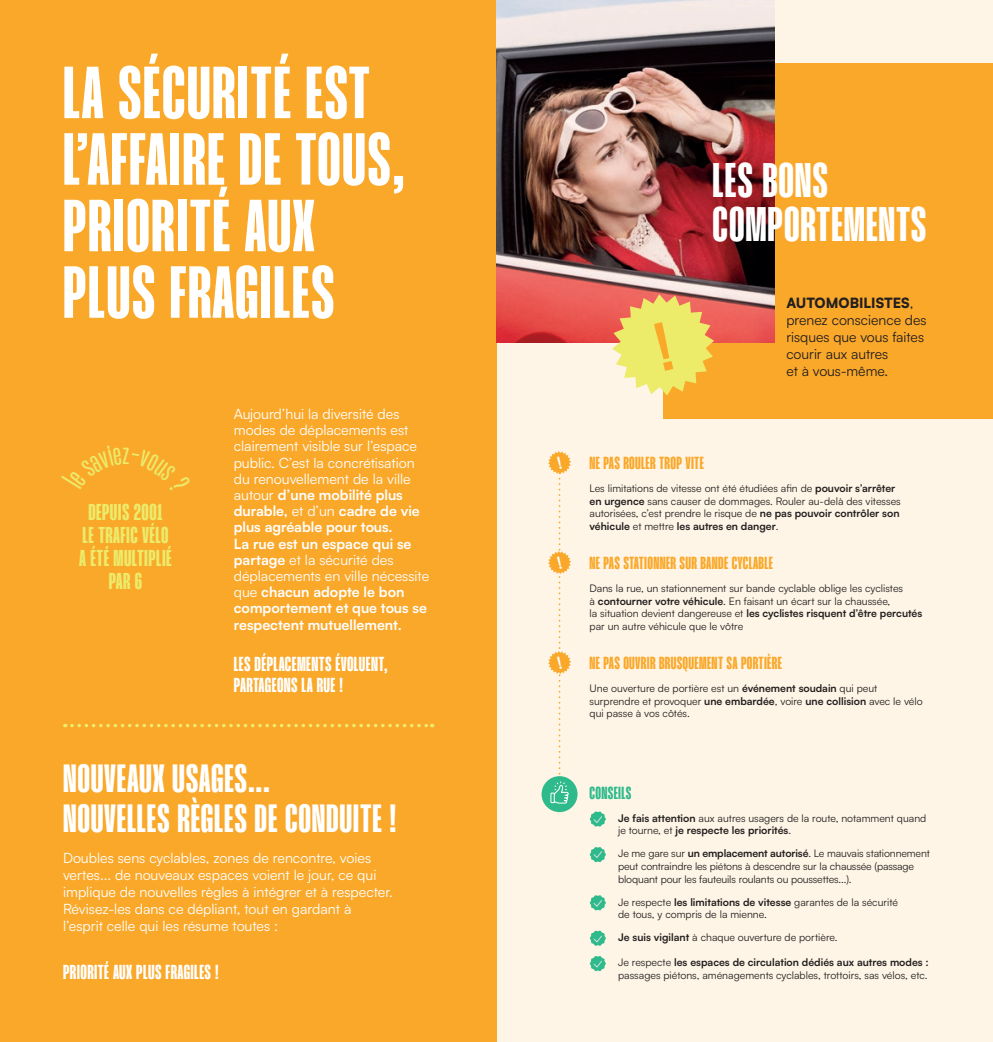
<style>
.page{position:relative;width:993px;height:1042px;background:#fff}
.page>*{position:absolute;margin:0;border:0;box-sizing:border-box;transform-origin:0 0}
.t1{font:700 73.5px/66.5px "Mango Grotesque";letter-spacing:.02em;color:#fff}
.t2{font:700 48.48px/43.9px "Mango Grotesque";letter-spacing:.02em;color:#fff}
.t3{font:700 39.38px/39.4px "Mango Grotesque";letter-spacing:.02em;color:#fff}
.t4{font:700 22.93px/22.9px "Mango Grotesque";letter-spacing:.02em;color:#eceb6a;text-align:center}
.t5{font:700 20.3px/20.3px "Mango Grotesque";letter-spacing:.02em;color:#fff}
.t6{font:700 17.5px "Mango Grotesque";letter-spacing:.02em;color:#faa82a}
.t7{font:700 17.5px "Mango Grotesque";letter-spacing:.02em;color:#2fba8c}
.t8{font:14.17px/16.3px "Satoshi";color:#fff}
.t9{font:14px/16.8px "Satoshi";color:#231f20}
.t10{font:10.5px/12.6px "Satoshi";color:#231f20}
.s1{font-weight:700}
.s2{font-weight:900}
</style>
<div class="page">
<div style="left:496px;top:0;width:496px;height:1042px;background:#fef5e6"></div>
<div style="left:0;top:0;width:496px;height:1042px;background:#faa82a"></div>
<svg style="left:72px;top:724px;width:360px;height:3px"></svg>
<div style="left:663px;top:63px;width:329px;height:356px;background:#faa82a"></div>
<img style="left:496px;top:0;width:278px;height:342px">
<div style="left:541px;top:776px;width:36px;height:36px;background:#2fba8c;border-radius:50%"></div>
<svg style="left:589px;top:811px;width:16px;height:16px"></svg>
<svg style="left:589px;top:847px;width:16px;height:15px"></svg>
<svg style="left:589px;top:895px;width:16px;height:15px"></svg>
<svg style="left:589px;top:930px;width:16px;height:16px"></svg>
<svg style="left:589px;top:956px;width:16px;height:15px"></svg>
<svg style="left:612px;top:294px;width:102px;height:101px"></svg>
<svg style="left:548px;top:451px;width:23px;height:352px"></svg>
<h1 class="t1" style="left:63px;top:59px;width:343px">LA SÉCURITÉ EST<br>L’AFFAIRE DE TOUS,<br>PRIORITÉ AUX<br>PLUS FRAGILES</h1>
<h3 class="t4" style="left:79px;top:501px;width:94px">DEPUIS 2001<br>LE TRAFIC VÉLO<br>A ÉTÉ MULTIPLIÉ<br>PAR 6</h3>
<p class="t8" style="left:234px;top:405px;width:197px">Aujourd’hui la diversité des modes de déplacements est clairement visible sur l’espace public. C’est la concrétisation du renouvellement de la ville autour <span class="s1">d’une mobilité plus durable,</span> et d’un <span class="s1">cadre de vie plus agréable pour tous.<br>La rue est un espace qui se partage</span> et la sécurité des déplacements en ville nécessite que <span class="s1">chacun adopte le bon comportement et que tous se respectent mutuellement.</span></p>
<h3 class="t5" style="left:234px;top:654px;width:155px">LES DÉPLACEMENTS ÉVOLUENT,<br>PARTAGEONS LA RUE !</h3>
<h3 class="t3" style="left:63px;top:758px;width:335px">NOUVEAUX USAGES...<br>NOUVELLES RÈGLES DE CONDUITE !</h3>
<p class="t8" style="left:63px;top:849px;width:331px;line-height:17px">Doubles sens cyclables, zones de rencontre, voies vertes... de nouveaux espaces voient le jour, ce qui implique de nouvelles règles à intégrer et à respecter.<br>Révisez-les dans ce dépliant, tout en gardant à l’esprit celle qui les résume toutes :</p>
<h3 class="t5" style="left:63px;top:961px;width:157px">PRIORITÉ AUX PLUS FRAGILES !</h3>
<h2 class="t2" style="left:712px;top:158px;width:215px">LES BONS<br>COMPORTEMENTS</h2>
<h3 class="t6" style="left:589px;top:453px;width:116px">NE PAS ROULER TROP VITE</h3>
<h3 class="t9" style="left:786px;top:294px;width:142px"><span class="s2">AUTOMOBILISTES</span>, prenez conscience des risques que vous faites courir aux autres</h3>
<h3 class="t9" style="left:786px;top:361px;width:103px">et à vous-même.</h3>
<p class="t10" style="left:589px;top:481px;width:312px">Les limitations de vitesse ont été étudiées afin de <span class="s1">pouvoir s’arrêter en urgence</span> sans causer de dommages. Rouler au-delà des vitesses autorisées, c’est prendre le risque de <span class="s1">ne pas pouvoir contrôler son véhicule</span> et mettre <span class="s1">les autres en danger</span>.</p>
<h3 class="t6" style="left:589px;top:553px;width:185px">NE PAS STATIONNER SUR BANDE CYCLABLE</h3>
<p class="t10" style="left:589px;top:581px;width:334px">Dans la rue, un stationnement sur bande cyclable oblige les cyclistes<br>à <span class="s1">contourner votre véhicule</span>. En faisant un écart sur la chaussée,<br>la situation devient dangereuse et <span class="s1">les cyclistes risquent d’être percutés </span>par un autre véhicule que le vôtre</p>
<h3 class="t6" style="left:589px;top:653px;width:194px">NE PAS OUVRIR BRUSQUEMENT SA PORTIÈRE</h3>
<p class="t10" style="left:589px;top:681px;width:334px">Une ouverture de portière est un <span class="s1">événement soudain</span> qui peut surprendre et provoquer <span class="s1">une embardée</span>, voire <span class="s1">une collision</span> avec le vélo qui passe à vos côtés.</p>
<h3 class="t7" style="left:589px;top:783px;width:43px">CONSEILS</h3>
<p class="t10" style="left:618px;top:811px;width:310px"><span class="s1">Je fais attention</span> aux autres usagers de la route, notamment quand je tourne, et <span class="s1">je respecte les priorités</span>.</p>
<p class="t10" style="left:618px;top:847px;width:313px">Je me gare sur <span class="s1">un emplacement autorisé</span>. Le mauvais stationnement peut contraindre les piétons à descendre sur la chaussée (passage bloquant pour les fauteuils roulants ou poussettes...).</p>
<p class="t10" style="left:618px;top:895px;width:281px">Je respecte <span class="s1">les limitations de vitesse</span> garantes de la sécurité de tous, y compris de la mienne.</p>
<p class="t10" style="left:618px;top:956px;width:312px">Je respecte <span class="s1">les espaces de circulation dédiés aux autres modes : </span>passages piétons, aménagements cyclables, trottoirs, sas vélos, etc.</p>
<p class="t10" style="left:618px;top:930px;width:221px"><span class="s1">Je suis vigilant</span> à chaque ouverture de portière.</p>
</div>
